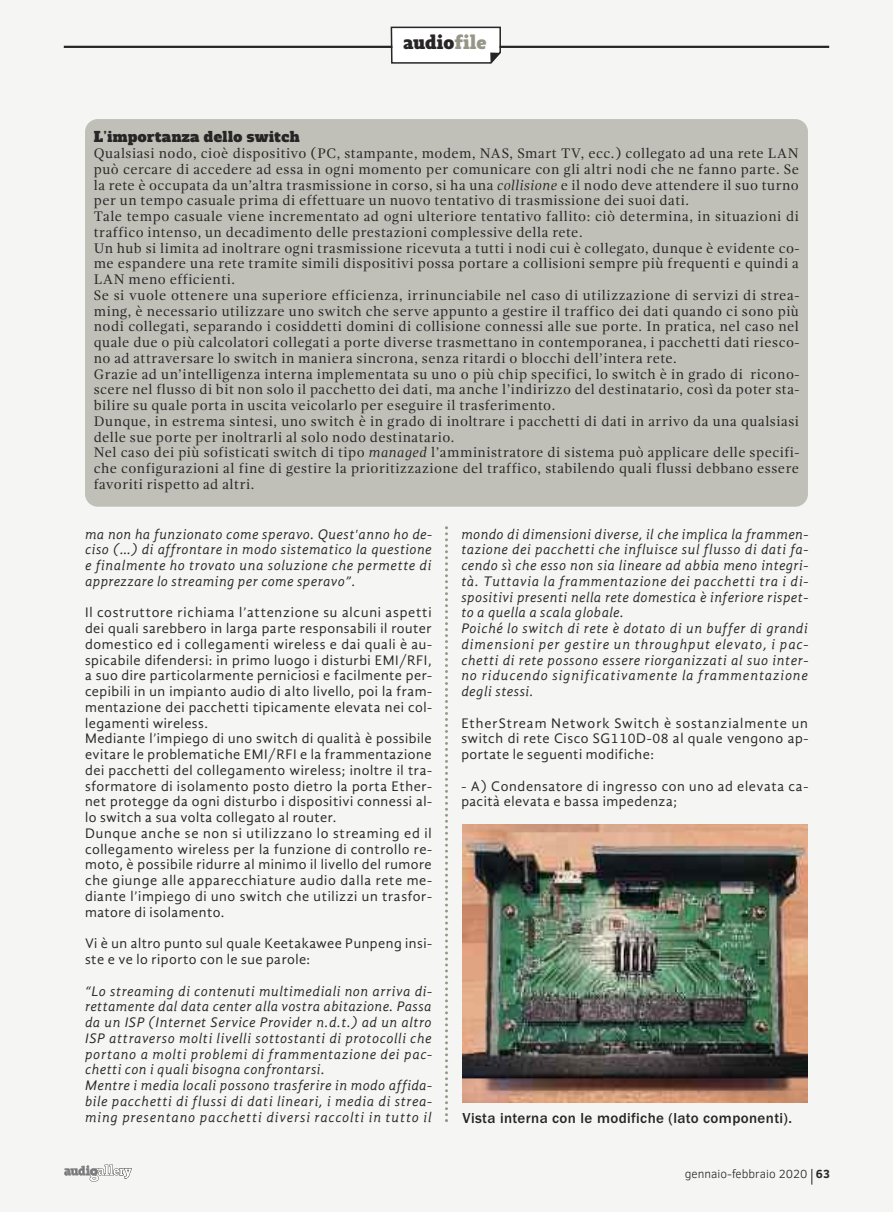
<style>
.page{position:relative;width:893px;height:1212px;background:#f5f5f3}
.page>*{position:absolute;margin:0;border:0;box-sizing:border-box;transform-origin:0 0}
.t1{font:800 19.5px "Adagio Slab";color:#272526}
.t2{font:500 15px "Franklin Gothic";letter-spacing:.025em;color:#272526}
.t3{font:14.25px/15.8px "Gandhi Serif";letter-spacing:.035em;color:#272526}
.t4{font:14.25px/15.8px "Gandhi Sans";letter-spacing:.035em;color:#272526}
.t5{font:italic 14.25px/15.8px "Gandhi Sans";letter-spacing:.035em;color:#272526}
.t6{font:14.25px "Alfa Slab One";letter-spacing:.035em;color:#272526}
.t7{font:300 12px "Clear Sans";color:#272526}
.s1{color:#969688}
.s2{font-style:italic}
.s3{font-style:normal}
.s4{font-weight:700}
</style>
<div class="page">
<svg style="left:445px;top:526px;width:3px;height:596px"></svg>
<hr style="left:64px;top:46px;width:765px;height:2px;background:#272526">
<svg style="left:391px;top:27px;width:110px;height:37px"></svg>
<svg style="left:811px;top:1169px;width:1px;height:15px"></svg>
<svg style="left:64px;top:1164px;width:68px;height:17px"></svg>
<img style="left:462px;top:824px;width:346px;height:278px">
<div style="left:85px;top:119px;width:723px;height:388px;background:#c0c0b8;border-radius:13px"></div>
<h1 class="t1" style="left:403px;top:29px;width:85px">audio<span class="s1">file</span></h1>
<p class="t6" style="left:94px;top:128px;width:207px">L’importanza dello switch</p>
<p class="t3" style="left:94px;top:147px;width:707px">Qualsiasi nodo, cioè dispositivo (PC, stampante, modem, NAS, Smart TV, ecc.) collegato ad una rete LAN può cercare di accedere ad essa in ogni momento per comunicare con gli altri nodi che ne fanno parte. Se la rete è occupata da un’altra trasmissione in corso, si ha una <span class="s2">collisione</span> e il nodo deve attendere il suo turno per un tempo casuale prima di effettuare un nuovo tentativo di trasmissione dei suoi dati.<br>Tale tempo casuale viene incrementato ad ogni ulteriore tentativo fallito: ciò determina, in situazioni di traffico intenso, un decadimento delle prestazioni complessive della rete.<br>Un hub si limita ad inoltrare ogni trasmissione ricevuta a tutti i nodi cui è collegato, dunque è evidente co&shy;me espandere una rete tramite simili dispositivi possa portare a collisioni sempre più frequenti e quindi a LAN meno efficienti.<br>Se si vuole ottenere una superiore efficienza, irrinunciabile nel caso di utilizzazione di servizi di strea&shy;ming, è necessario utilizzare uno switch che serve appunto a gestire il traffico dei dati quando ci sono più nodi collegati, separando i cosiddetti domini di collisione connessi alle sue porte. In pratica, nel caso nel quale due o più calcolatori collegati a porte diverse trasmettano in contemporanea, i pacchetti dati riesco&shy;no ad attraversare lo switch in maniera sincrona, senza ritardi o blocchi dell’intera rete.<br>Grazie ad un’intelligenza interna implementata su uno o più chip specifici, lo switch è in grado di ricono&shy;scere nel flusso di bit non solo il pacchetto dei dati, ma anche l’indirizzo del destinatario, così da poter sta&shy;bilire su quale porta in uscita veicolarlo per eseguire il trasferimento.<br>Dunque, in estrema sintesi, uno switch è in grado di inoltrare i pacchetti di dati in arrivo da una qualsiasi delle sue porte per inoltrarli al solo nodo destinatario.<br>Nel caso dei più sofisticati switch di tipo <span class="s2">managed</span> l’amministratore di sistema può applicare delle specifi&shy;che configurazioni al fine di gestire la prioritizzazione del traffico, stabilendo quali flussi debbano essere favoriti rispetto ad altri.</p>
<p class="t5" style="left:85px;top:527px;width:349px;text-align:justify">ma non ha funzionato come speravo. Quest'anno ho de&shy;ciso (…) di affrontare in modo sistematico la questione e finalmente ho trovato una soluzione che permette di apprezzare lo streaming per come speravo”<span class="s3">.</span></p>
<p class="t4" style="left:85px;top:606px;width:349px">Il costruttore richiama l’attenzione su alcuni aspetti dei quali sarebbero in larga parte responsabili il router domestico ed i collegamenti wireless e dai quali è au&shy;spicabile difendersi: in primo luogo i disturbi EMI/RFI, a suo dire particolarmente perniciosi e facilmente per&shy;cepibili in un impianto audio di alto livello, poi la fram&shy;mentazione dei pacchetti tipicamente elevata nei col&shy;legamenti wireless.<br>Mediante l’impiego di uno switch di qualità è possibile evitare le problematiche EMI/RFI e la frammentazione dei pacchetti del collegamento wireless; inoltre il tra&shy;sformatore di isolamento posto dietro la porta Ether&shy;net protegge da ogni disturbo i dispositivi connessi al&shy;lo switch a sua volta collegato al router.<br>Dunque anche se non si utilizzano lo streaming ed il collegamento wireless per la funzione di controllo re&shy;moto, è possibile ridurre al minimo il livello del rumore che giunge alle apparecchiature audio dalla rete me&shy;diante l’impiego di uno switch che utilizzi un trasfor&shy;matore di isolamento.</p>
<p class="t4" style="left:85px;top:937px;width:349px">Vi è un altro punto sul quale Keetakawee Punpeng insi&shy;ste e ve lo riporto con le sue parole:</p>
<p class="t5" style="left:85px;top:984px;width:349px">“Lo streaming di contenuti multimediali non arriva di&shy;rettamente dal data center alla vostra abitazione. Passa da un ISP (Internet Service Provider n.d.t.) ad un altro ISP attraverso molti livelli sottostanti di protocolli che portano a molti problemi di frammentazione dei pac&shy;chetti con i quali bisogna confrontarsi.<br>Mentre i media locali possono trasferire in modo affida&shy;bile pacchetti di flussi di dati lineari, i media di strea&shy;ming presentano pacchetti diversi raccolti in tutto il</p>
<p class="t5" style="left:461px;top:527px;width:349px">mondo di dimensioni diverse, il che implica la frammen&shy;tazione dei pacchetti che influisce sul flusso di dati fa&shy;cendo sì che esso non sia lineare ad abbia meno integri&shy;tà. Tuttavia la frammentazione dei pacchetti tra i di&shy;spositivi presenti nella rete domestica è inferiore rispet&shy;to a quella a scala globale.<br>Poiché lo switch di rete è dotato di un buffer di grandi dimensioni per gestire un throughput elevato, i pac&shy;chetti di rete possono essere riorganizzati al suo inter&shy;no riducendo significativamente la frammentazione degli stessi.</p>
<p class="t4" style="left:461px;top:716px;width:349px;text-align:justify">EtherStream Network Switch è sostanzialmente un switch di rete Cisco SG110D-08 al quale vengono ap&shy;portate le seguenti modifiche:</p>
<p class="t4" style="left:461px;top:779px;width:349px">- A) Condensatore di ingresso con uno ad elevata ca&shy;pacità elevata e bassa impedenza;</p>
<p class="t2" style="left:462px;top:1109px;width:331px">Vista interna con le modifiche (lato componenti).</p>
<p class="t7" style="left:685px;top:1166px;width:147px">gennaio-febbraio 2020 <span class="s4">63</span></p>
</div>
